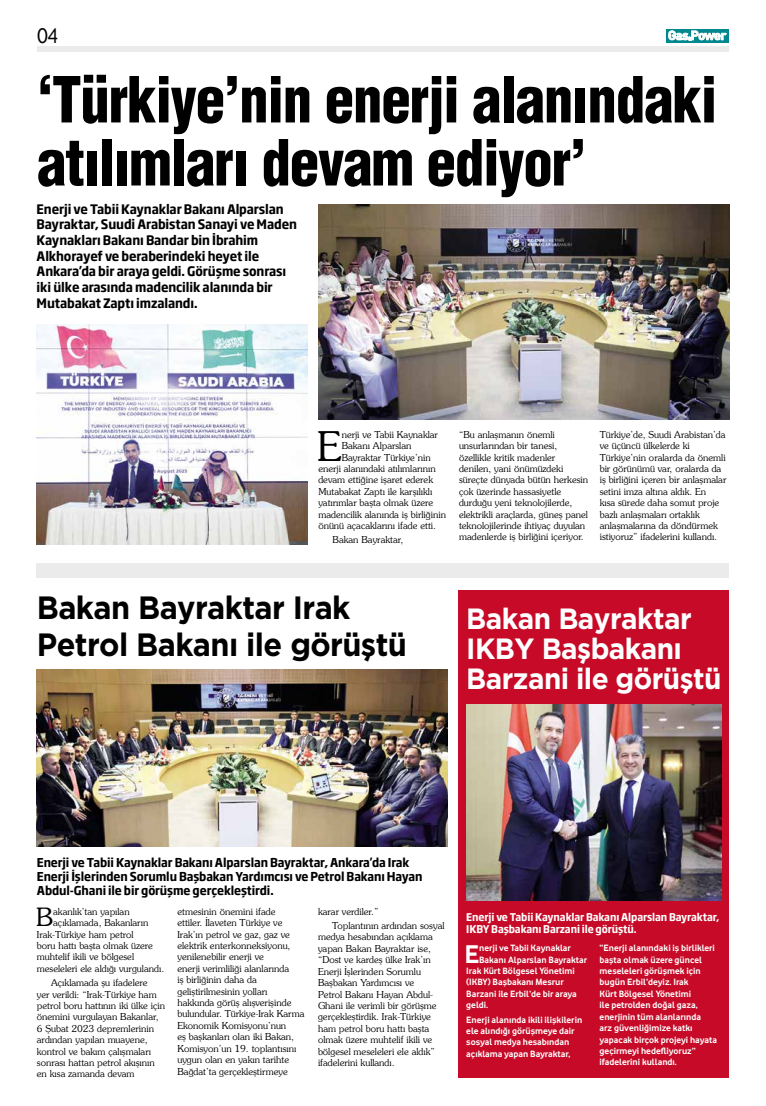
<style>
.page{position:relative;width:766px;height:1106px;background:#fff}
.page>*{position:absolute;margin:0;border:0;box-sizing:border-box;transform-origin:0 0}
.t1{font:62px/63px "Switzerland Cond Black Plain";letter-spacing:-.02em;color:#000;scale:.95 1}
.t2{font:40.7px "Southern Plain";color:#000}
.t3{font:32.2px/36.8px "Gotham TR Bold";letter-spacing:-.02em;color:#000;scale:.95 1}
.t4{font:29.3px/30.3px "Gotham TR Bold";letter-spacing:-.02em;color:#fff;scale:.95 1}
.t5{font:700 26.6px "Vodafone Rg";color:#fff}
.t6{font:25.1px "Southern Plain";color:#000}
.t7{font:22.3px "Vodafone Rg";color:#000;scale:.95 1}
.t8{font:700 12.9px/15.7px "Soho Gothic Pro";letter-spacing:-.01em;color:#000;scale:.91 1}
.t9{font:700 12.1px/14px "Soho Gothic Pro";letter-spacing:-.01em;color:#000;scale:.91 1}
.t10{font:700 10.5px/12.2px "Soho Gothic Pro";letter-spacing:-.01em;color:#fff;scale:.91 1}
.t11{font:9.5px/11.4px "Southern Plain";color:#000}
.t12{font:700 9.5px/11.4px "Vodafone Rg";color:#fff}
</style>
<div class="page">
<div style="left:458px;top:590px;width:270px;height:487px;background:#c60a27"></div>
<div style="left:37px;top:46px;width:691px;height:6px;background:#ebebeb"></div>
<svg style="left:666px;top:29px;width:62px;height:14px"></svg>
<svg style="left:668px;top:31px;width:58px;height:9px"></svg>
<div style="left:37px;top:564px;width:691px;height:14px;background:#ebebeb"></div>
<img style="left:37px;top:325px;width:270px;height:219px">
<img style="left:318px;top:204px;width:411px;height:216px">
<img style="left:37px;top:669px;width:410px;height:178px">
<img style="left:466px;top:705px;width:255px;height:195px">
<h3 class="t7" style="left:37px;top:22px;width:24px">04</h3>
<h1 class="t1" style="left:37px;top:67px;width:717px">‘Türkiye’nin enerji alanındaki atılımları devam ediyor’</h1>
<p class="t8" style="left:37px;top:201px;width:287px">Enerji ve Tabii Kaynaklar Bakanı Alparslan Bayraktar, Suudi Arabistan Sanayi ve Maden Kaynakları Bakanı Bandar bin İbrahim Alkhorayef ve beraberindeki heyet ile Ankara’da bir araya geldi. Görüşme sonrası iki ülke arasında madencilik alanında bir Mutabakat Zaptı imzalandı.</p>
<h2 class="t2" style="left:317px;top:420px;width:26px">E</h2>
<p class="t11" style="left:341px;top:428px;width:98px">nerji ve Tabii Kaynaklar</p>
<p class="t11" style="left:341px;top:440px;width:71px">Bakanı Alparslan</p>
<p class="t11" style="left:341px;top:451px;width:90px">Bayraktar Türkiye’nin</p>
<p class="t11" style="left:318px;top:462px;width:119px">enerji alanındaki atılımlarının</p>
<p class="t11" style="left:318px;top:474px;width:116px">devam ettiğine işaret ederek</p>
<p class="t11" style="left:318px;top:485px;width:115px">Mutabakat Zaptı ile karşılıklı</p>
<p class="t11" style="left:318px;top:497px;width:116px">yatırımlar başta olmak üzere</p>
<p class="t11" style="left:318px;top:508px;width:129px">madencilik alanında iş birliğinin</p>
<p class="t11" style="left:318px;top:519px;width:119px">önünü açacaklarını ifade etti.</p>
<p class="t11" style="left:332px;top:534px;width:72px">Bakan Bayraktar,</p>
<p class="t11" style="left:459px;top:428px;width:131px">“Bu anlaşmanın önemli unsurlarından bir tanesi, özellikle kritik madenler denilen, yani önümüzdeki süreçte dünyada bütün herkesin çok üzerinde hassasiyetle durduğu yeni teknolojilerde, elektrikli araçlarda, güneş panel teknolojilerinde ihtiyaç duyulan madenlerde iş birliğini içeriyor.</p>
<p class="t11" style="left:599px;top:428px;width:128px">Türkiye’de, Suudi Arabistan’da ve üçüncü ülkelerde ki<br>Türkiye’nin oralarda da önemli bir görünümü var, oralarda da iş birliğini içeren bir anlaşmalar setini imza altına aldık. En<br>kısa sürede daha somut proje bazlı anlaşmaları ortaklık anlaşmalarına da döndürmek istiyoruz” ifadelerini kullandı.</p>
<h3 class="t3" style="left:37px;top:588px;width:391px">Bakan Bayraktar Irak<br>Petrol Bakanı ile görüştü</h3>
<h3 class="t4" style="left:466px;top:602px;width:270px">Bakan Bayraktar<br>IKBY Başbakanı<br>Barzani ile görüştü</h3>
<p class="t9" style="left:37px;top:855px;width:425px">Enerji ve Tabii Kaynaklar Bakanı Alparslan Bayraktar, Ankara’da Irak<br>Enerji İşlerinden Sorumlu Başbakan Yardımcısı ve Petrol Bakanı Hayan<br>Abdul-Ghani ile bir görüşme gerçekleştirdi.</p>
<h3 class="t6" style="left:36px;top:901px;width:19px">B</h3>
<p class="t11" style="left:53px;top:905px;width:78px">akanlık’tan yapılan</p>
<p class="t11" style="left:53px;top:916px;width:97px">açıklamada, Bakanların</p>
<p class="t11" style="left:37px;top:928px;width:98px">Irak-Türkiye ham petrol</p>
<p class="t11" style="left:37px;top:939px;width:117px">boru hattı başta olmak üzere</p>
<p class="t11" style="left:37px;top:951px;width:99px">muhtelif ikili ve bölgesel</p>
<p class="t11" style="left:37px;top:962px;width:129px">meseleleri ele aldığı vurgulandı.</p>
<p class="t11" style="left:37px;top:976px;width:130px;text-indent:14px">Açıklamada şu ifadelere<br>yer verildi: “Irak-Türkiye ham petrol boru hattının iki ülke için önemini vurgulayan Bakanlar,<br>6 Şubat 2023 depremlerinin ardından yapılan muayene, kontrol ve bakım çalışmaları sonrası hattan petrol akışının en kısa zamanda devam</p>
<p class="t11" style="left:177px;top:905px;width:129px">etmesinin önemini ifade<br>ettiler. İlaveten Türkiye ve<br>Irak’ın petrol ve gaz, gaz ve elektrik enterkonneksiyonu, yenilenebilir enerji ve<br>enerji verimliliği alanlarında<br>iş birliğinin daha da geliştirilmesinin yolları hakkında görüş alışverişinde bulundular. Türkiye-Irak Karma<br>Ekonomik Komisyonu’nun<br>eş başkanları olan iki Bakan,<br>Komisyon’un 19. toplantısını uygun olan en yakın tarihte<br>Bağdat’ta gerçekleştirmeye</p>
<p class="t11" style="left:332px;top:904px;width:114px;line-height:14.2px;text-indent:-14px">karar verdiler.”<br>Toplantının ardından sosyal</p>
<p class="t11" style="left:318px;top:931px;width:120px">medya hesabından açıklama yapan Bakan Bayraktar ise, “Dost ve kardeş ülke Irak’ın<br>Enerji İşlerinden Sorumlu<br>Başbakan Yardımcısı ve<br>Petrol Bakanı Hayan Abdul-<br>Ghani ile verimli bir görüşme gerçekleştirdik. Irak-Türkiye ham petrol boru hattı başta olmak üzere muhtelif ikili ve bölgesel meseleleri ele aldık” ifadelerini kullandı.</p>
<p class="t10" style="left:466px;top:910px;width:280px">Enerji ve Tabii Kaynaklar Bakanı Alparslan Bayraktar,<br>IKBY Başbakanı Barzani ile görüştü.</p>
<h3 class="t5" style="left:464px;top:938px;width:16px">E</h3>
<p class="t12" style="left:479px;top:942px;width:93px">nerji ve Tabii Kaynaklar</p>
<p class="t12" style="left:479px;top:953px;width:110px">Bakanı Alparslan Bayraktar</p>
<p class="t12" style="left:466px;top:965px;width:110px">Irak Kürt Bölgesel Yönetimi</p>
<p class="t12" style="left:466px;top:976px;width:99px">(IKBY) Başbakanı Mesrur</p>
<p class="t12" style="left:466px;top:987px;width:112px">Barzani ile Erbil’de bir araya</p>
<p class="t12" style="left:466px;top:999px;width:23px">geldi.</p>
<p class="t12" style="left:466px;top:1013px;width:117px">Enerji alanında ikili ilişkilerin ele alındığı görüşmeye dair sosyal medya hesabından açıklama yapan Bayraktar,</p>
<p class="t12" style="left:599px;top:942px;width:119px">“Enerji alanındaki iş birlikleri başta olmak üzere güncel meseleleri görüşmek için bugün Erbil’deyiz. Irak<br>Kürt Bölgesel Yönetimi<br>ile petrolden doğal gaza, enerjinin tüm alanlarında<br>arz güvenliğimize katkı yapacak birçok projeyi hayata geçirmeyi hedefliyoruz” ifadelerini kullandı.</p>
</div>
